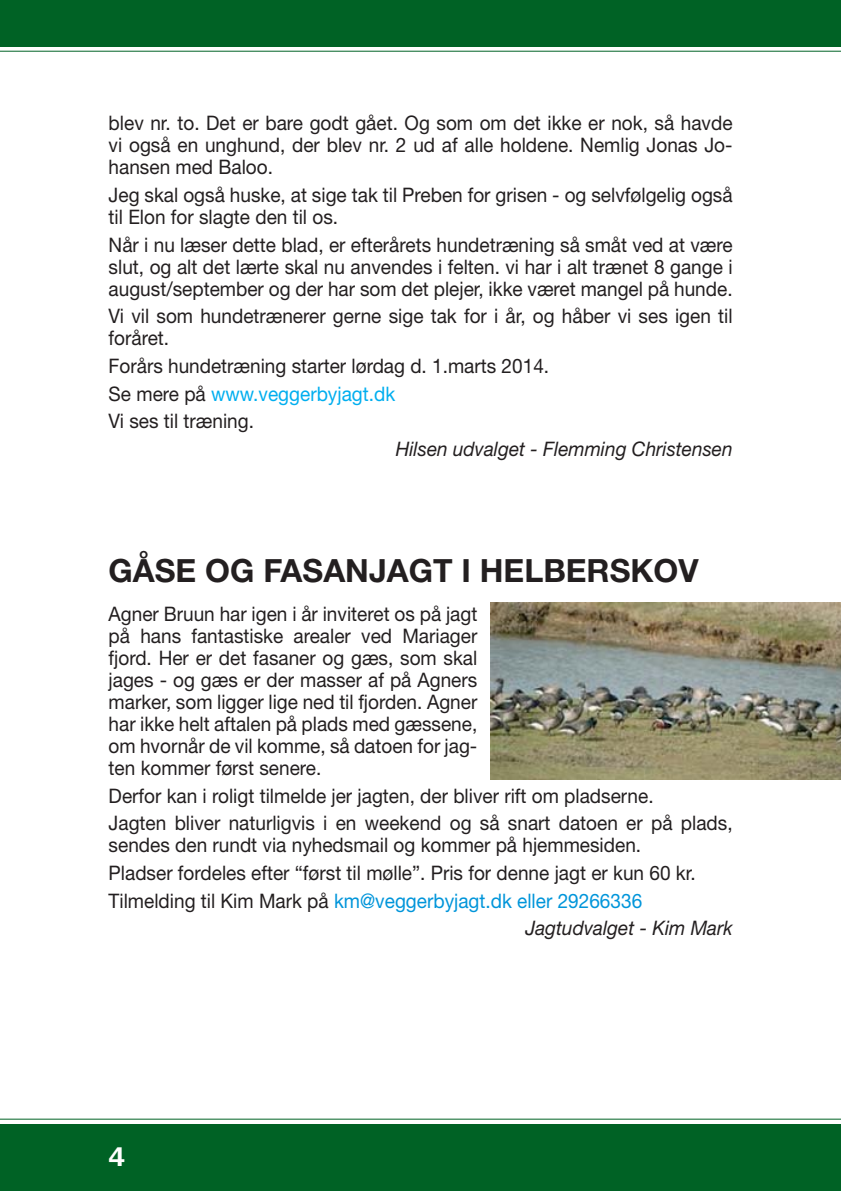
<style>
.page{position:relative;width:841px;height:1191px;background:#fff}
.page>*{position:absolute;margin:0;border:0;box-sizing:border-box;transform-origin:0 0}
.t1{font:700 32px "Helvetica Neue";color:#231f20}
.t2{font:700 28px "Frutiger Next Pro";color:#fff}
.t3{font:20px/22px "Helvetica Neue";color:#231f20;scale:.95 1}
.t4{font:italic 20px "Helvetica Neue";color:#231f20;scale:.95 1}
.t5{font:20px "Helvetica Neue";color:#0095da;scale:.95 1}
.s1{color:#00aeef}
.s2{color:#231f20}
</style>
<div class="page">
<div style="left:0;top:0;width:840px;height:47px;background:#006225"></div>
<div style="left:0;top:1124px;width:840px;height:66px;background:#006225"></div>
<hr style="left:0;top:1118px;width:840px;height:1px;background:#006225">
<hr style="left:0;top:51px;width:840px;height:1px;background:#006225">
<img style="left:490px;top:602px;width:350px;height:177px">
<p class="t3" style="left:109px;top:114px;width:658px;text-align:justify">blev nr. to. Det er bare godt gået. Og som om det ikke er nok, så havde vi også en unghund, der blev nr. 2 ud af alle holdene. Nemlig Jonas Jo&shy;hansen med Baloo.</p>
<p class="t3" style="left:109px;top:186px;width:658px">Jeg skal også huske, at sige tak til Preben for grisen - og selvfølgelig også til Elon for slagte den til os.</p>
<p class="t3" style="left:109px;top:235px;width:658px;text-align:justify">Når i nu læser dette blad, er efterårets hundetræning så småt ved at være slut, og alt det lærte skal nu anvendes i felten. vi har i alt trænet 8 gange i august/september og der har som det plejer, ikke været mangel på hunde.</p>
<p class="t3" style="left:109px;top:307px;width:658px">Vi vil som hundetrænerer gerne sige tak for i år, og håber vi ses igen til foråret.</p>
<p class="t3" style="left:109px;top:354px;width:465px;line-height:27.6px">Forårs hundetræning starter lørdag d. 1.marts 2014.<br>Se mere på <span class="s1">www.veggerbyjagt.dk<br></span>Vi ses til træning.</p>
<p class="t4" style="left:395px;top:441px;width:356px">Hilsen udvalget - Flemming Christensen</p>
<h1 class="t1" style="left:109px;top:559px;width:591px">GÅSE OG FASANJAGT I HELBERSKOV</h1>
<p class="t3" style="left:109px;top:604px;width:389px;text-align:justify">Agner Bruun har igen i år inviteret os på jagt på hans fantastiske arealer ved Mariager fjord. Her er det fasaner og gæs, som skal jages - og gæs er der masser af på Agners marker, som ligger lige ned til fjorden. Agner har ikke helt aftalen på plads med gæssene, om hvornår de vil komme, så datoen for jag&shy;ten kommer først senere.</p>
<p class="t3" style="left:109px;top:783px;width:658px;line-height:27.6px">Derfor kan i roligt tilmelde jer jagten, der bliver rift om pladserne.<br>Jagten bliver naturligvis i en weekend og så snart datoen er på plads,</p>
<p class="t3" style="left:109px;top:836px;width:562px">sendes den rundt via nyhedsmail og kommer på hjemmesiden.</p>
<p class="t3" style="left:109px;top:863px;width:619px">Pladser fordeles efter “først til mølle”. Pris for denne jagt er kun 60 kr.</p>
<p class="t5" style="left:109px;top:893px;width:563px"><span class="s2">Tilmelding til Kim Mark på</span> km@veggerbyjagt.dk eller 29266336</p>
<p class="t4" style="left:525px;top:921px;width:219px">Jagtudvalget - Kim Mark</p>
<h2 class="t2" style="left:109px;top:1143px;width:18px">4</h2>
</div>
